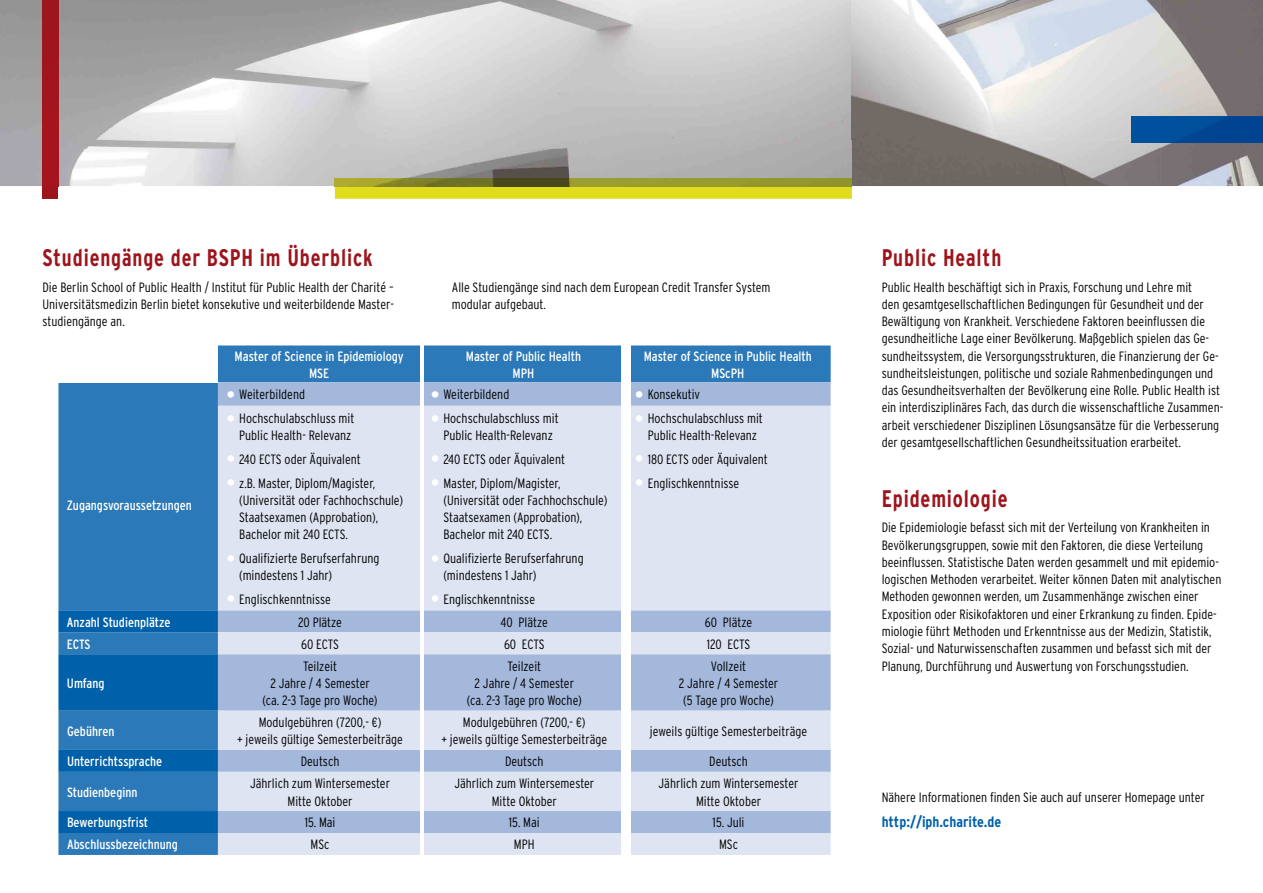
<style>
.page{position:relative;width:1263px;height:893px;background:#fff}
.page>*{position:absolute;margin:0;border:0;box-sizing:border-box;transform-origin:0 0}
.t1{font:700 condensed 24px "Interstate";letter-spacing:.04em;color:#9d141c;scale:.9 1}
.t2{font:700 condensed 15px "Interstate";color:#0060a9}
.t3{font:300 condensed 13.5px/17.2px "Interstate";color:#000;text-align:center}
.t4{font:condensed 13.5px/17.2px "Interstate";color:#fff;text-align:center}
.s1{font-weight:700;font-stretch:normal;font-size:18px;color:#fff}
</style>
<div class="page">
<img style="left:0;top:0;width:1263px;height:186px">
<svg style="left:335px;top:186px;width:517px;height:13px;background:#dad621"></svg>
<img style="left:335px;top:178px;width:517px;height:8px">
<div style="left:43px;top:186px;width:15px;height:13px;background:#9d141c"></div>
<div style="left:43px;top:0;width:15px;height:186px;background:#a3151e"></div>
<img style="left:1131px;top:117px;width:132px;height:25px">
<svg style="left:58px;top:345px;width:773px;height:510px;background:#3e85be"></svg>
<div style="left:218px;top:382px;width:613px;height:24px;background:#a4b8db"></div>
<svg style="left:218px;top:406px;width:613px;height:449px;background:#ced8eb"></svg>
<svg style="left:58px;top:610px;width:160px;height:223px;background:#196fb1"></svg>
<hr style="left:58px;top:381px;width:160px;height:2px;background:#fff">
<hr style="left:421px;top:345px;width:3px;height:37px;background:#fff">
<hr style="left:421px;top:382px;width:3px;height:24px;background:#fff">
<hr style="left:421px;top:406px;width:3px;height:41px;background:#fff">
<hr style="left:421px;top:447px;width:3px;height:23px;background:#fff">
<hr style="left:421px;top:470px;width:3px;height:76px;background:#fff">
<hr style="left:421px;top:546px;width:3px;height:41px;background:#fff">
<hr style="left:421px;top:587px;width:3px;height:23px;background:#fff">
<hr style="left:421px;top:610px;width:3px;height:22px;background:#fff">
<hr style="left:421px;top:632px;width:3px;height:22px;background:#fff">
<hr style="left:421px;top:654px;width:3px;height:57px;background:#fff">
<hr style="left:421px;top:711px;width:3px;height:39px;background:#fff">
<hr style="left:421px;top:750px;width:3px;height:22px;background:#fff">
<hr style="left:421px;top:772px;width:3px;height:39px;background:#fff">
<hr style="left:421px;top:811px;width:3px;height:22px;background:#fff">
<hr style="left:421px;top:833px;width:3px;height:22px;background:#fff">
<div style="left:622px;top:345px;width:9px;height:37px;background:#fff"></div>
<div style="left:622px;top:382px;width:9px;height:24px;background:#fff"></div>
<div style="left:622px;top:406px;width:9px;height:41px;background:#fff"></div>
<div style="left:622px;top:447px;width:9px;height:23px;background:#fff"></div>
<div style="left:622px;top:470px;width:9px;height:76px;background:#fff"></div>
<div style="left:622px;top:546px;width:9px;height:41px;background:#fff"></div>
<div style="left:622px;top:587px;width:9px;height:23px;background:#fff"></div>
<div style="left:622px;top:610px;width:9px;height:22px;background:#fff"></div>
<div style="left:622px;top:632px;width:9px;height:22px;background:#fff"></div>
<div style="left:622px;top:654px;width:9px;height:57px;background:#fff"></div>
<div style="left:622px;top:711px;width:9px;height:39px;background:#fff"></div>
<div style="left:622px;top:750px;width:9px;height:22px;background:#fff"></div>
<div style="left:622px;top:772px;width:9px;height:39px;background:#fff"></div>
<div style="left:622px;top:811px;width:9px;height:22px;background:#fff"></div>
<div style="left:622px;top:833px;width:9px;height:22px;background:#fff"></div>
<h1 class="t1" style="left:43px;top:244px;width:369px">Studiengänge der BSPH im Überblick</h1>
<p class="t3" style="left:43px;top:278px;width:353px;text-align:justify">Die Berlin School of Public Health / Institut für Public Health der Charité – Universitätsmedizin Berlin bietet konsekutive und weiterbildende Master&shy;studiengänge an.</p>
<p class="t4" style="left:235px;top:347px;width:171px">Master of Science in Epidemiology<br>MSE</p>
<p class="t4" style="left:466px;top:347px;width:117px">Master of Public Health<br>MPH</p>
<p class="t4" style="left:644px;top:347px;width:170px">Master of Science in Public Health<br>MScPH</p>
<p class="t3" style="left:452px;top:278px;width:320px;text-align:left">Alle Studiengänge sind nach dem European Credit Transfer System modular aufgebaut.</p>
<p class="t4" style="left:67px;top:497px;width:126px">Zugangsvoraussetzungen</p>
<p class="t3" style="left:226px;top:386px;width:80px"><span class="s1">•</span> Weiterbildend</p>
<p class="t3" style="left:431px;top:386px;width:80px"><span class="s1">•</span> Weiterbildend</p>
<p class="t3" style="left:635px;top:386px;width:67px"><span class="s1">•</span> Konsekutiv</p>
<p class="t3" style="left:226px;top:410px;width:130px;text-align:right"><span class="s1">•</span> Hochschulabschluss mit<br>Public Health- Relevanz</p>
<p class="t3" style="left:431px;top:410px;width:130px"><span class="s1">•</span> Hochschulabschluss mit<br>Public Health-Relevanz</p>
<p class="t3" style="left:635px;top:410px;width:130px"><span class="s1">•</span> Hochschulabschluss mit<br>Public Health-Relevanz</p>
<p class="t3" style="left:226px;top:450px;width:136px"><span class="s1">•</span> 240 ECTS oder Äquivalent</p>
<p class="t3" style="left:431px;top:450px;width:136px"><span class="s1">•</span> 240 ECTS oder Äquivalent</p>
<p class="t3" style="left:635px;top:450px;width:135px"><span class="s1">•</span> 180 ECTS oder Äquivalent</p>
<p class="t3" style="left:239px;top:474px;width:165px;text-align:left;text-indent:-13px"><span class="s1">•</span> z.B. Master, Diplom/Magister,<br>(Uni versität oder Fachhochschule)<br>Staatsexamen (Approbation),<br>Bachelor mit 240 ECTS.</p>
<p class="t3" style="left:443px;top:474px;width:165px;text-align:left;text-indent:-13px"><span class="s1">•</span> Master, Diplom/Magister,<br>(Uni versität oder Fachhochschule)<br>Staatsexamen (Approbation),<br>Bachelor mit 240 ECTS.</p>
<p class="t3" style="left:635px;top:474px;width:106px"><span class="s1">•</span> Englischkenntnisse</p>
<p class="t3" style="left:239px;top:550px;width:142px;text-align:left;text-indent:-13px"><span class="s1">•</span> Qualifizierte Berufserfahrung (mindestens 1 Jahr)</p>
<p class="t3" style="left:443px;top:550px;width:142px;text-align:left;text-indent:-13px"><span class="s1">•</span> Qualifizierte Berufserfahrung (mindestens 1 Jahr)</p>
<p class="t3" style="left:226px;top:590px;width:106px"><span class="s1">•</span> Englischkenntnisse</p>
<p class="t3" style="left:431px;top:590px;width:106px"><span class="s1">•</span> Englischkenntnisse</p>
<p class="t4" style="left:67px;top:613px;width:105px">Anzahl Studienplätze</p>
<p class="t3" style="left:298px;top:613px;width:45px">20 Plätze</p>
<p class="t3" style="left:501px;top:613px;width:49px">40 Plätze</p>
<p class="t3" style="left:705px;top:613px;width:49px">60 Plätze</p>
<p class="t4" style="left:67px;top:635px;width:25px">ECTS</p>
<p class="t3" style="left:301px;top:635px;width:39px">60 ECTS</p>
<p class="t3" style="left:504px;top:635px;width:42px">60 ECTS</p>
<p class="t3" style="left:707px;top:635px;width:45px">120 ECTS</p>
<p class="t4" style="left:67px;top:674px;width:39px">Umfang</p>
<p class="t3" style="left:263px;top:657px;width:117px">Teilzeit<br>2 Jahre / 4 Semester (ca. 2-3 Tage pro Woche)</p>
<p class="t3" style="left:467px;top:657px;width:117px">Teilzeit<br>2 Jahre / 4 Semester (ca. 2-3 Tage pro Woche)</p>
<p class="t3" style="left:679px;top:657px;width:101px">Vollzeit<br>2 Jahre / 4 Semester (5 Tage pro Woche)</p>
<p class="t4" style="left:67px;top:722px;width:49px">Gebühren</p>
<p class="t3" style="left:237px;top:714px;width:167px">Modulgebühren (7200,- €)<br>+ jeweils gültige Semesterbeiträge</p>
<p class="t3" style="left:441px;top:714px;width:167px">Modulgebühren (7200,- €)<br>+ jeweils gültige Semesterbeiträge</p>
<p class="t3" style="left:650px;top:722px;width:159px">jeweils gültige Semesterbeiträge</p>
<p class="t4" style="left:67px;top:753px;width:97px">Unterrichtssprache</p>
<p class="t3" style="left:301px;top:753px;width:40px">Deutsch</p>
<p class="t3" style="left:505px;top:753px;width:40px">Deutsch</p>
<p class="t3" style="left:709px;top:753px;width:40px">Deutsch</p>
<p class="t4" style="left:67px;top:783px;width:72px">Studienbeginn</p>
<p class="t3" style="left:250px;top:775px;width:141px">Jährlich zum Wintersemester<br>Mitte Oktober</p>
<p class="t3" style="left:454px;top:775px;width:141px">Jährlich zum Wintersemester<br>Mitte Oktober</p>
<p class="t3" style="left:659px;top:775px;width:141px">Jährlich zum Wintersemester<br>Mitte Oktober</p>
<p class="t4" style="left:67px;top:814px;width:83px">Bewerbungsfrist</p>
<p class="t3" style="left:305px;top:814px;width:32px">15. Mai</p>
<p class="t3" style="left:509px;top:814px;width:32px">15. Mai</p>
<p class="t3" style="left:713px;top:814px;width:33px">15. Juli</p>
<p class="t4" style="left:67px;top:836px;width:112px">Abschlussbezeichnung</p>
<p class="t3" style="left:311px;top:836px;width:20px">MSc</p>
<p class="t3" style="left:514px;top:836px;width:22px">MPH</p>
<p class="t3" style="left:719px;top:836px;width:20px">MSc</p>
<h1 class="t1" style="left:882px;top:244px;width:134px">Public Health</h1>
<p class="t3" style="left:882px;top:278px;width:343px;text-align:left">Public Health beschäftigt sich in Praxis, Forschung und Lehre mit<br>den gesamtgesellschaftlichen Bedingungen für Gesundheit und der Bewältigung von Krankheit. Verschiedene Faktoren beeinflussen die gesundheitliche Lage einer Bevölkerung. Maßgeblich spielen das Ge&shy;sundheitssystem, die Versorgungsstrukturen, die Finanzierung der Ge&shy;sundheitsleistungen, politische und soziale Rahmenbedingungen und das Gesundheitsverhalten der Bevölkerung eine Rolle. Public Health ist ein interdisziplinäres Fach, das durch die wissenschaftliche Zusammen&shy;arbeit verschiedener Disziplinen Lösungsansätze für die Verbesserung der gesamtgesellschaftlichen Gesundheitssituation erarbeitet.</p>
<h1 class="t1" style="left:882px;top:485px;width:141px">Epidemiologie</h1>
<p class="t3" style="left:882px;top:519px;width:341px;text-align:left">Die Epidemiologie befasst sich mit der Verteilung von Krankheiten in Bevölkerungsgruppen, sowie mit den Faktoren, die diese Verteilung beeinflussen. Statistische Daten werden gesammelt und mit epidemio&shy;logischen Methoden verarbeitet. Weiter können Daten mit analytischen Methoden gewonnen werden, um Zusammenhänge zwischen einer Exposition oder Risikofaktoren und einer Erkrankung zu finden. Epide&shy;miologie führt Methoden und Erkenntnisse aus der Medizin, Statistik, Sozial- und Naturwissenschaften zusammen und befasst sich mit der Planung, Durchführung und Auswertung von Forschungsstudien.</p>
<p class="t3" style="left:882px;top:788px;width:325px">Nähere Informationen finden Sie auch auf unserer Homepage unter</p>
<p class="t2" style="left:882px;top:813px;width:121px">http://iph.charite.de</p>
</div>
